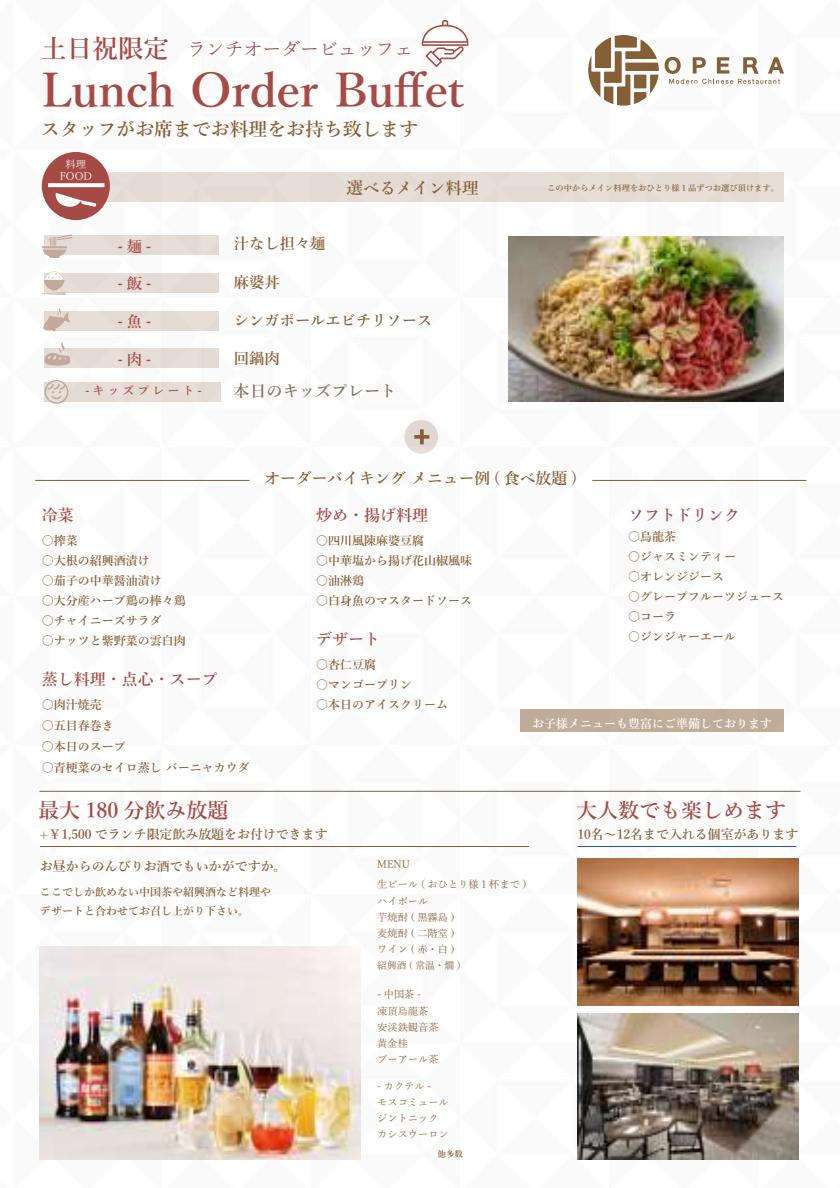
<style>
.page{position:relative;width:840px;height:1188px;background:#fff}
.page>*{position:absolute;margin:0;border:0;box-sizing:border-box;transform-origin:0 0}
.t1{font:600 47.2px "Yu Mincho";color:#a64a45}
.t2{font:600 21.2px "Yu Mincho";color:#a64a45}
.t3{font:600 18.8px "Yu Mincho";color:#855f36}
.t4{font:18.8px "Yu Mincho";color:#a64a45}
.t5{font:600 16.4px "Yu Mincho";color:#5f422e}
.t6{font:600 16.4px "Yu Mincho";color:#855f36}
.t7{font:600 16px "Yu Mincho";color:#a64a45}
.t8{font:600 15.6px "Yu Mincho";color:#855f36}
.t9{font:600 15.2px "Yu Mincho";color:#855f36}
.t10{font:600 15.2px "Yu Mincho";color:#a64a45}
.t11{font:600 12.8px "Yu Mincho";color:#855f36}
.t12{font:600 12px "Yu Mincho";color:#855f36}
.t13{font:600 12px "Yu Mincho";color:#fff}
.t14{font:600 12px "Yu Mincho";letter-spacing:.25em;color:#a64a45}
.t15{font:600 11.2px/19.2px "Yu Mincho";color:#855f36}
.t16{font:10.4px/16.4px "Yu Mincho";color:#855f36}
.t17{font:10.4px/12px "Yu Mincho";color:#fff;text-align:center}
.t18{font:9.6px "Yu Mincho";color:#855f36}
.t19{font:600 8.4px "Yu Mincho";color:#855f36}
.s1{font-weight:600;font-size:25.6px}
</style>
<div class="page">
<img style="left:35px;top:40px;width:772px;height:1120px">
<svg style="left:665px;top:57px;width:119px;height:27px"></svg>
<svg style="left:588px;top:35px;width:71px;height:71px"></svg>
<svg style="left:422px;top:20px;width:46px;height:47px"></svg>
<div style="left:101px;top:173px;width:683px;height:29px;background:#e4ddd5"></div>
<div style="left:42px;top:152px;width:68px;height:68px;background:#a64a45;border-radius:50%"></div>
<svg style="left:56px;top:193px;width:40px;height:14px"></svg>
<svg style="left:48px;top:183px;width:56px;height:4px"></svg>
<div style="left:404px;top:420px;width:34px;height:34px;background:#e2d8d3;border-radius:50%"></div>
<svg style="left:420px;top:429px;width:4px;height:15px"></svg>
<svg style="left:414px;top:435px;width:15px;height:4px"></svg>
<img style="left:40px;top:946px;width:320px;height:214px">
<img style="left:578px;top:859px;width:220px;height:146px">
<img style="left:578px;top:1013px;width:221px;height:147px">
<img style="left:508px;top:237px;width:276px;height:164px">
<div style="left:520px;top:709px;width:264px;height:23px;background:#c0ad99"></div>
<div style="left:44px;top:236px;width:175px;height:19px;background:#e7dfd7"></div>
<div style="left:44px;top:311px;width:175px;height:20px;background:#e7dfd7"></div>
<div style="left:44px;top:348px;width:175px;height:19px;background:#e3dbd3"></div>
<div style="left:44px;top:273px;width:175px;height:20px;background:#e3dbd3"></div>
<svg style="left:42px;top:234px;width:31px;height:24px"></svg>
<svg style="left:42px;top:271px;width:24px;height:24px"></svg>
<svg style="left:43px;top:308px;width:27px;height:24px"></svg>
<svg style="left:45px;top:342px;width:25px;height:24px"></svg>
<div style="left:44px;top:382px;width:176px;height:20px;background:#e3dbd3"></div>
<svg style="left:45px;top:380px;width:24px;height:24px"></svg>
<h3 class="t4" style="left:41px;top:32px;width:374px"><span class="s1">土日祝限定</span> ランチオーダービュッフェ</h3>
<h1 class="t1" style="left:41px;top:64px;width:425px">Lunch Order Buffet</h1>
<h3 class="t3" style="left:41px;top:119px;width:379px">スタッフがお席までお料理をお持ち致します</h3>
<p class="t17" style="left:60px;top:157px;width:34px">料理<br>FOOD</p>
<p class="t10" style="left:117px;top:238px;width:36px">-麺-</p>
<p class="t10" style="left:117px;top:275px;width:36px">-飯-</p>
<p class="t10" style="left:117px;top:313px;width:36px">-魚-</p>
<p class="t10" style="left:117px;top:350px;width:36px">-肉-</p>
<h3 class="t6" style="left:347px;top:179px;width:134px">選べるメイン料理</h3>
<p class="t19" style="left:547px;top:183px;width:233px">この中からメイン料理をおひとり様 1 品ずつお選び頂けます。</p>
<p class="t9" style="left:234px;top:235px;width:93px">汁なし担々麺</p>
<p class="t9" style="left:234px;top:274px;width:47px">麻婆丼</p>
<p class="t9" style="left:234px;top:312px;width:200px">シンガポールエビチリソース</p>
<p class="t9" style="left:234px;top:350px;width:47px">回鍋肉</p>
<p class="t14" style="left:85px;top:383px;width:118px">-キッズプレート-</p>
<h3 class="t5" style="left:234px;top:382px;width:164px">本日のキッズプレート</h3>
<h3 class="t7" style="left:42px;top:506px;width:33px">冷菜</h3>
<p class="t12" style="left:42px;top:534px;width:37px">○搾菜</p>
<p class="t12" style="left:42px;top:554px;width:109px">○大根の紹興酒漬け</p>
<p class="t12" style="left:42px;top:574px;width:121px">○茄子の中華醤油漬け</p>
<p class="t12" style="left:42px;top:594px;width:145px">○大分産ハーブ鶏の棒々鶏</p>
<p class="t12" style="left:42px;top:614px;width:121px">○チャイニーズサラダ</p>
<p class="t12" style="left:42px;top:634px;width:145px">○ナッツと紫野菜の雲白肉</p>
<h3 class="t7" style="left:42px;top:670px;width:177px">蒸し料理・点心・スープ</h3>
<p class="t12" style="left:42px;top:698px;width:61px">○肉汁焼売</p>
<p class="t12" style="left:42px;top:719px;width:73px">○五目春巻き</p>
<p class="t12" style="left:42px;top:740px;width:85px">○本日のスープ</p>
<p class="t12" style="left:42px;top:761px;width:209px">○青梗菜のセイロ蒸し バーニャカウダ</p>
<h2 class="t2" style="left:38px;top:799px;width:192px">最大 180 分飲み放題</h2>
<p class="t8" style="left:265px;top:470px;width:314px">オーダーバイキング メニュー例 ( 食べ放題 )</p>
<h3 class="t7" style="left:316px;top:506px;width:113px">炒め・揚げ料理</h3>
<p class="t12" style="left:316px;top:534px;width:109px">○四川風陳麻婆豆腐</p>
<p class="t12" style="left:316px;top:554px;width:157px">○中華塩から揚げ花山椒風味</p>
<p class="t12" style="left:316px;top:574px;width:49px">○油淋鶏</p>
<p class="t12" style="left:316px;top:594px;width:157px">○白身魚のマスタードソース</p>
<h3 class="t7" style="left:316px;top:630px;width:65px">デザート</h3>
<p class="t12" style="left:316px;top:658px;width:61px">○杏仁豆腐</p>
<p class="t12" style="left:316px;top:678px;width:97px">○マンゴープリン</p>
<p class="t12" style="left:316px;top:698px;width:133px">○本日のアイスクリーム</p>
<h3 class="t7" style="left:628px;top:506px;width:113px">ソフトドリンク</h3>
<p class="t12" style="left:628px;top:529px;width:49px">○烏龍茶</p>
<p class="t12" style="left:628px;top:549px;width:109px">○ジャスミンティー</p>
<p class="t12" style="left:628px;top:569px;width:97px">○オレンジジース</p>
<p class="t12" style="left:628px;top:589px;width:157px">○グレープフルーツジュース</p>
<p class="t12" style="left:628px;top:609px;width:49px">○コーラ</p>
<p class="t12" style="left:628px;top:629px;width:109px">○ジンジャーエール</p>
<p class="t13" style="left:532px;top:716px;width:241px">お子様メニューも豊富にご準備しております</p>
<h2 class="t2" style="left:576px;top:799px;width:212px">大人数でも楽しめます</h2>
<p class="t11" style="left:40px;top:827px;width:290px">+￥1,500 でランチ限定飲み放題をお付けできます</p>
<p class="t11" style="left:40px;top:859px;width:248px">お昼からのんびりお酒でもいかがですか。</p>
<p class="t15" style="left:40px;top:882px;width:233px">ここでしか飲めない中国茶や紹興酒など料理やデザートと合わせてお召し上がり下さい。</p>
<p class="t16" style="left:377px;top:852px;width:151px;line-height:20.8px">MENU<br>生ビール ( おひとり様 1 杯まで )</p>
<p class="t16" style="left:377px;top:892px;width:79px">ハイボール<br>芋焼酎 ( 黒霧島 )麦焼酎 ( 二階堂 )ワイン ( 赤・白 )</p>
<p class="t18" style="left:377px;top:956px;width:85px">紹興酒 ( 常温・燗 )</p>
<p class="t16" style="left:377px;top:985px;width:45px">- 中国茶 -</p>
<p class="t16" style="left:377px;top:1002px;width:63px">凍頂烏龍茶安渓鉄観音茶黄金桂</p>
<p class="t16" style="left:377px;top:1050px;width:63px">プーアール茶</p>
<p class="t16" style="left:377px;top:1077px;width:55px">- カクテル -</p>
<p class="t16" style="left:377px;top:1093px;width:73px">モスコミュールジントニック</p>
<p class="t19" style="left:438px;top:1149px;width:27px">他多数</p>
<p class="t16" style="left:377px;top:1125px;width:73px">カシスウーロン</p>
<p class="t11" style="left:577px;top:827px;width:222px">10名～12名まで入れる個室があります</p>
</div>
